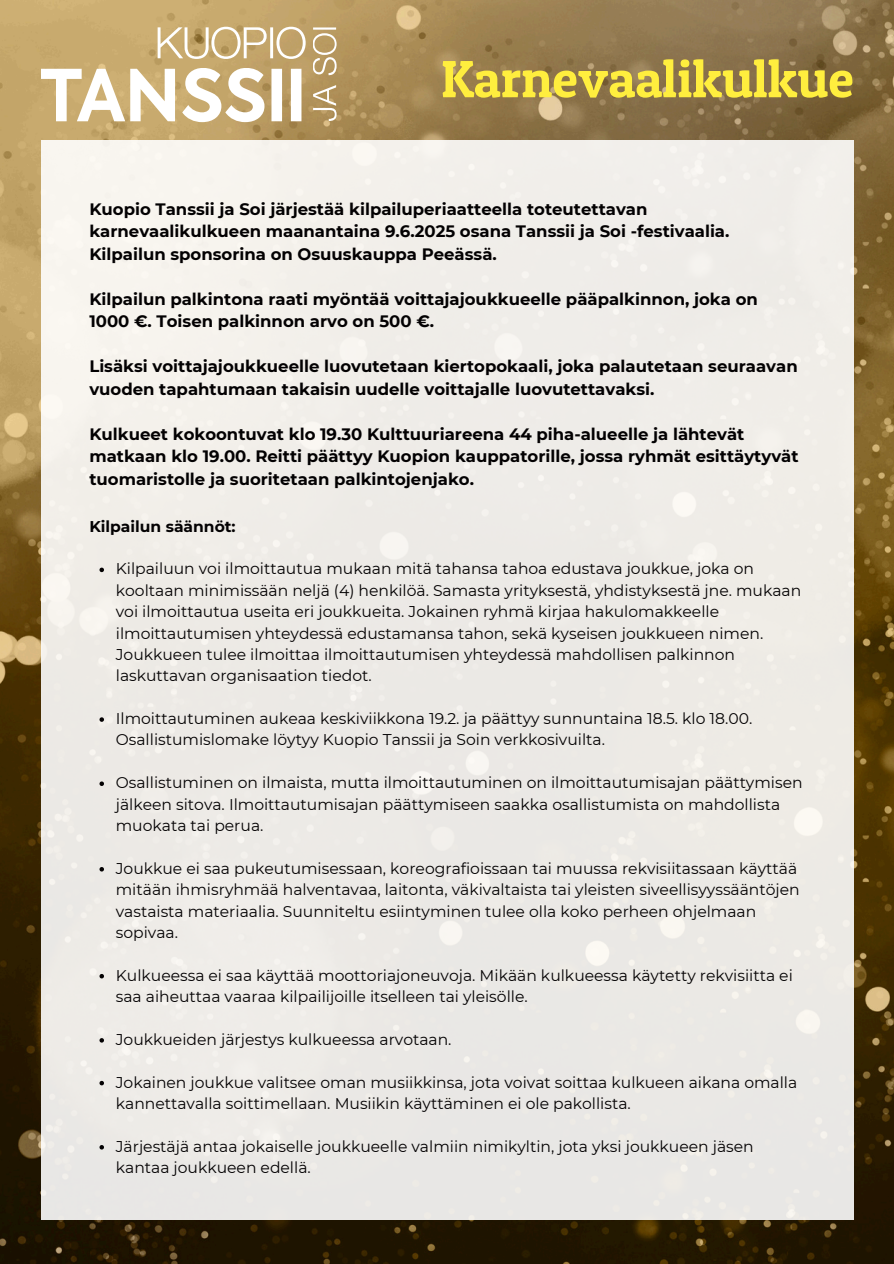
<style>
.page{position:relative;width:894px;height:1264px;background:#fff}
.page>*{position:absolute;margin:0;border:0;box-sizing:border-box;transform-origin:0 0}
.t1{font:52.5px "Patua One";color:#ffee3e}
.t2{font:700 16.5px/22.5px "Montserrat";color:#030102}
.t3{font:15.6px/21.3px "Montserrat";color:#030102}
.t4{font:700 15.6px "Montserrat";color:#030102}
</style>
<div class="page">
<img style="left:0;top:0;width:893px;height:1263px">
<div style="left:41px;top:141px;width:812px;height:1078px;background:#eeebe6"></div>
<svg style="left:99px;top:567px;width:5px;height:5px"></svg>
<svg style="left:99px;top:717px;width:5px;height:4px"></svg>
<svg style="left:99px;top:781px;width:5px;height:5px"></svg>
<svg style="left:99px;top:867px;width:5px;height:4px"></svg>
<svg style="left:99px;top:974px;width:5px;height:4px"></svg>
<svg style="left:99px;top:1038px;width:5px;height:4px"></svg>
<svg style="left:99px;top:1080px;width:5px;height:5px"></svg>
<svg style="left:99px;top:1145px;width:5px;height:4px"></svg>
<svg style="left:41px;top:68px;width:260px;height:54px"></svg>
<svg style="left:157px;top:27px;width:148px;height:32px"></svg>
<svg style="left:312px;top:27px;width:24px;height:94px;background:#c4ac80"></svg>
<p class="t1" style="left:441px;top:46px;width:414px">Karnevaalikulkue</p>
<p class="t2" style="left:89px;top:197px;width:641px">Kuopio Tanssii ja Soi järjestää kilpailuperiaatteella toteutettavan karnevaalikulkueen maanantaina 9.6.2025 osana Tanssii ja Soi -festivaalia.<br>Kilpailun sponsorina on Osuuskauppa Peeässä.</p>
<p class="t2" style="left:89px;top:287px;width:670px">Kilpailun palkintona raati myöntää voittajajoukkueelle pääpalkinnon, joka on<br>1000 €. Toisen palkinnon arvo on 500 €.</p>
<p class="t2" style="left:89px;top:355px;width:709px">Lisäksi voittajajoukkueelle luovutetaan kiertopokaali, joka palautetaan seuraavan vuoden tapahtumaan takaisin uudelle voittajalle luovutettavaksi.</p>
<p class="t2" style="left:89px;top:422px;width:710px">Kulkueet kokoontuvat klo 19.30 Kulttuuriareena 44 piha-alueelle ja lähtevät matkaan klo 19.00. Reitti päättyy Kuopion kauppatorille, jossa ryhmät esittäytyvät tuomaristolle ja suoritetaan palkintojenjako.</p>
<p class="t4" style="left:89px;top:516px;width:148px">Kilpailun säännöt:</p>
<h1 class="t3" style="left:116px;top:558px;width:686px">Kilpailuun voi ilmoittautua mukaan mitä tahansa tahoa edustava joukkue, joka on kooltaan minimissään neljä (4) henkilöä. Samasta yrityksestä, yhdistyksestä jne. mukaan voi ilmoittautua useita eri joukkueita. Jokainen ryhmä kirjaa hakulomakkeelle ilmoittautumisen yhteydessä edustamansa tahon, sekä kyseisen joukkueen nimen.<br>Joukkueen tulee ilmoittaa ilmoittautumisen yhteydessä mahdollisen palkinnon laskuttavan organisaation tiedot.</h1>
<h2 class="t3" style="left:116px;top:707px;width:637px">Ilmoittautuminen aukeaa keskiviikkona 19.2. ja päättyy sunnuntaina 18.5. klo 18.00.<br>Osallistumislomake löytyy Kuopio Tanssii ja Soin verkkosivuilta.</h2>
<h2 class="t3" style="left:116px;top:772px;width:688px">Osallistuminen on ilmaista, mutta ilmoittautuminen on ilmoittautumisajan päättymisen jälkeen sitova. Ilmoittautumisajan päättymiseen saakka osallistumista on mahdollista muokata tai perua.</h2>
<h2 class="t3" style="left:116px;top:857px;width:685px">Joukkue ei saa pukeutumisessaan, koreografioissaan tai muussa rekvisiitassaan käyttää mitään ihmisryhmää halventavaa, laitonta, väkivaltaista tai yleisten siveellisyyssääntöjen vastaista materiaalia. Suunniteltu esiintyminen tulee olla koko perheen ohjelmaan sopivaa.</h2>
<h2 class="t3" style="left:116px;top:964px;width:678px">Kulkueessa ei saa käyttää moottoriajoneuvoja. Mikään kulkueessa käytetty rekvisiitta ei saa aiheuttaa vaaraa kilpailijoille itselleen tai yleisölle.</h2>
<h2 class="t3" style="left:116px;top:1028px;width:337px">Joukkueiden järjestys kulkueessa arvotaan.</h2>
<p class="t3" style="left:116px;top:1071px;width:682px">Jokainen joukkue valitsee oman musiikkinsa, jota voivat soittaa kulkueen aikana omalla kannettavalla soittimellaan. Musiikin käyttäminen ei ole pakollista.</p>
<p class="t3" style="left:116px;top:1135px;width:639px">Järjestäjä antaa jokaiselle joukkueelle valmiin nimikyltin, jota yksi joukkueen jäsen kantaa joukkueen edellä.</p>
</div>
